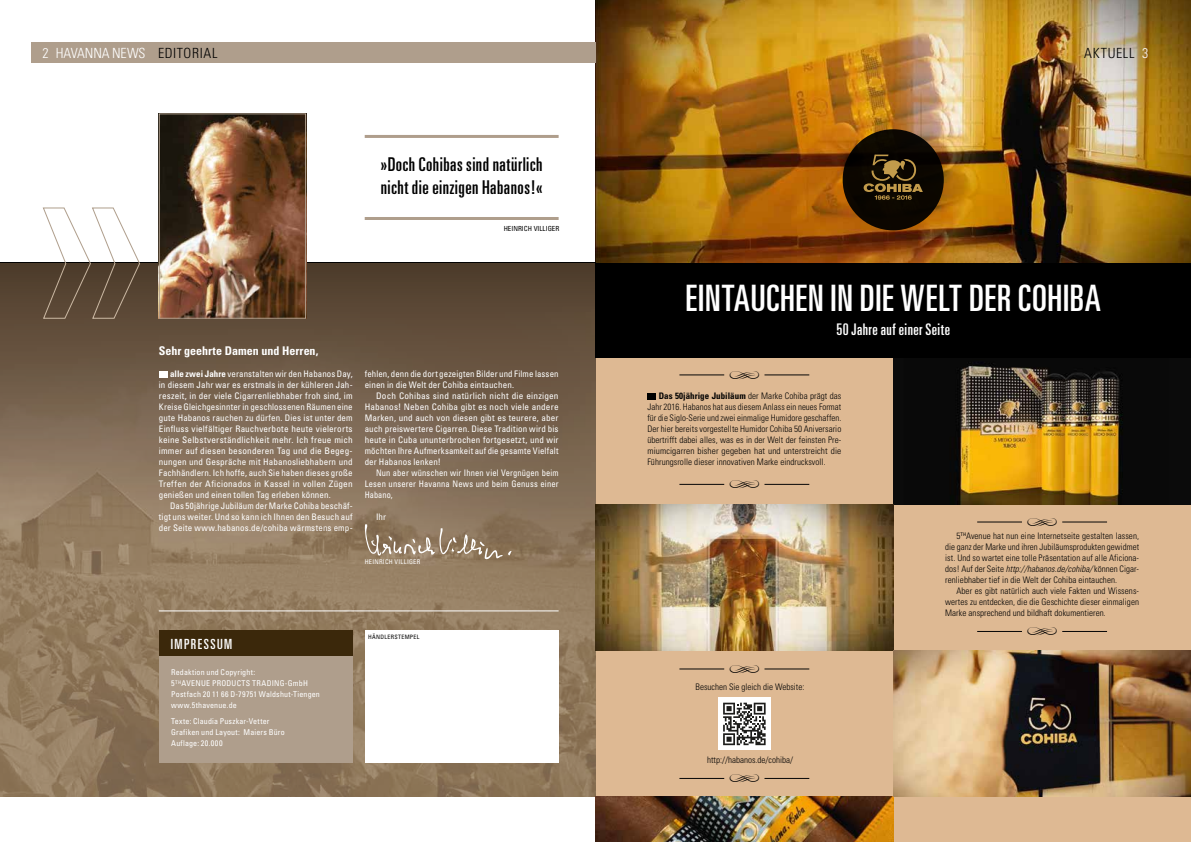
<style>
.page{position:relative;width:1191px;height:842px;background:#fff}
.page>*{position:absolute;margin:0;border:0;box-sizing:border-box;transform-origin:0 0}
.t1{font:ultra-condensed 36.4px "Univers";letter-spacing:.02em;color:#fff}
.t2{font:ultra-condensed 19px/22.8px "Univers";letter-spacing:.025em;color:#000}
.t3{font:ultra-condensed 16px "Univers";letter-spacing:.025em;color:#fff}
.t4{font:300 condensed 14px "Univers";letter-spacing:.015em;color:#fff}
.t5{font:ultra-condensed 14px "Univers";letter-spacing:.1em;color:#fff}
.t6{font:300 condensed 14px "Univers";letter-spacing:.05em;color:#000}
.t7{font:700 condensed 12px "Univers";color:#fff}
.t8{font:condensed 9px/11px "Univers";letter-spacing:.01em;color:#fff;text-align:justify}
.t9{font:300 condensed 9px/11px "Univers";letter-spacing:.005em;color:#000;text-align:justify}
.t10{font:condensed 9px/11px "Univers";letter-spacing:.01em;color:#fff;text-align:justify;scale:.94 1}
.t11{font:condensed 8px/11px "Univers";letter-spacing:.02em;color:#fff}
.t12{font:condensed 7px "Univers";color:#000}
.t13{font:condensed 6.5px "Univers";letter-spacing:.04em;color:#fff}
.t14{font:condensed 6px "Univers";letter-spacing:.05em;color:#000}
.s1{color:#000}
.s2{color:#fff}
.s3{font-weight:700}
.s4{font-style:italic}
</style>
<div class="page">
<div style="left:595px;top:346px;width:596px;height:496px;background:#deb993"></div>
<img style="left:595px;top:0;width:596px;height:263px">
<svg style="left:0;top:263px;width:595px;height:534px;background:#826c55"></svg>
<svg style="left:42px;top:207px;width:99px;height:113px"></svg>
<img style="left:161px;top:115px;width:143px;height:202px">
<div style="left:159px;top:113px;width:147px;height:206px;border:1px solid #af9e8c"></div>
<hr style="left:159px;top:610px;width:399px;height:1px;background:#fff">
<div style="left:365px;top:630px;width:193px;height:133px;background:#fff"></div>
<div style="left:159px;top:630px;width:194px;height:133px;background:#af9e8c"></div>
<div style="left:159px;top:630px;width:194px;height:26px;background:#3b280b"></div>
<hr style="left:365px;top:135px;width:193px;height:3px;background:#af9e8c">
<hr style="left:365px;top:217px;width:193px;height:3px;background:#af9e8c">
<div style="left:159px;top:371px;width:8px;height:6px;background:#fff"></div>
<svg style="left:365px;top:524px;width:146px;height:35px;background:#99846d"></svg>
<div style="left:31px;top:43px;width:564px;height:20px;background:#af9e8c"></div>
<div style="left:842px;top:129px;width:101px;height:101px;background:#0b0600;border-radius:50%"></div>
<svg style="left:863px;top:155px;width:60px;height:45px"></svg>
<img style="left:893px;top:358px;width:298px;height:146px">
<img style="left:595px;top:504px;width:298px;height:146px">
<img style="left:595px;top:797px;width:298px;height:45px">
<img style="left:893px;top:650px;width:298px;height:147px">
<div style="left:595px;top:263px;width:596px;height:95px;background:#000"></div>
<div style="left:647px;top:393px;width:9px;height:6px;background:#000"></div>
<hr style="left:679px;top:375px;width:45px;height:1px;background:#060606">
<hr style="left:764px;top:375px;width:45px;height:1px;background:#060606">
<hr style="left:977px;top:522px;width:45px;height:1px;background:#060606">
<hr style="left:1062px;top:522px;width:45px;height:1px;background:#060606">
<hr style="left:679px;top:669px;width:45px;height:1px;background:#060606">
<hr style="left:764px;top:669px;width:45px;height:1px;background:#060606">
<hr style="left:679px;top:484px;width:45px;height:1px;background:#060606">
<hr style="left:764px;top:484px;width:45px;height:1px;background:#060606">
<hr style="left:977px;top:631px;width:45px;height:1px;background:#060606">
<hr style="left:1062px;top:631px;width:45px;height:1px;background:#060606">
<hr style="left:679px;top:778px;width:45px;height:1px;background:#060606">
<hr style="left:764px;top:778px;width:45px;height:1px;background:#060606">
<div style="left:718px;top:698px;width:52px;height:52px;background:#fff"></div>
<svg style="left:723px;top:703px;width:42px;height:42px"></svg>
<h3 class="t4" style="left:43px;top:44px;width:176px">2 HAVANNA NEWS <span class="s1">EDITORIAL</span></h3>
<h3 class="t6" style="left:1084px;top:44px;width:66px">AKTUELL <span class="s2">3</span></h3>
<h2 class="t2" style="left:381px;top:153px;width:163px">»Doch Cohibas sind natürlich nicht die einzigen Habanos!«</h2>
<p class="t12" style="left:504px;top:224px;width:57px">HEINRICH VILLIGER</p>
<h3 class="t7" style="left:159px;top:344px;width:161px">Sehr geehrte Damen und Herren,</h3>
<p class="t8" style="left:159px;top:368px;width:195px;text-indent:11px"><span class="s3">alle zwei Jahre</span> veranstalten wir den Habanos Day, in diesem Jahr war es erstmals in der kühleren Jah&shy;reszeit, in der viele Cigarrenliebhaber froh sind, im Kreise Gleichgesinnter in geschlossenen Räumen eine gute Habanos rauchen zu dürfen. Dies ist unter dem Einfluss vielfältiger Rauchverbote heute vielerorts keine Selbstverständlichkeit mehr. Ich freue mich immer auf diesen besonderen Tag und die Begeg&shy;nungen und Gespräche mit Habanosliebhabern und Fachhändlern. Ich hoffe, auch Sie haben dieses große Treffen der Aficionados in Kassel in vollen Zügen genießen und einen tollen Tag erleben können.</p>
<p class="t8" style="left:159px;top:500px;width:195px;text-indent:11px">Das 50jährige Jubiläum der Marke Cohiba beschäf&shy;tigt uns weiter. Und so kann ich Ihnen den Besuch auf der Seite www.habanos.de/cohiba wärmstens emp-</p>
<p class="t8" style="left:365px;top:368px;width:195px">fehlen, denn die dort gezeigten Bilder und Filme lassen einen in die Welt der Cohiba eintauchen.</p>
<p class="t8" style="left:365px;top:390px;width:195px;text-indent:11px">Doch Cohibas sind natürlich nicht die einzigen Habanos! Neben Cohiba gibt es noch viele andere Marken, und auch von diesen gibt es teurere, aber auch preiswertere Cigarren. Diese Tradition wird bis heute in Cuba ununterbrochen fortgesetzt, und wir möchten Ihre Aufmerksamkeit auf die gesamte Vielfalt der Habanos lenken!</p>
<p class="t10" style="left:365px;top:467px;width:208px;text-indent:11px">Nun aber wünschen wir Ihnen viel Vergnügen beim Lesen unserer Havanna News und beim Genuss einer Habano,</p>
<p class="t8" style="left:376px;top:511px;width:12px">Ihr</p>
<p class="t13" style="left:365px;top:558px;width:57px">HEINRICH VILLIGER</p>
<h3 class="t5" style="left:171px;top:636px;width:63px">IMPRESSUM</h3>
<p class="t11" style="left:171px;top:666px;width:150px">Redaktion und Copyright:<br>5<sup>TH</sup>AVENUE PRODUCTS TRADING-GmbH<br>Postfach 20 11 66 D-79751 Waldshut-Tiengen www.5thavenue.de</p>
<p class="t11" style="left:171px;top:715px;width:115px">Texte: Claudia Puszkar-Vetter<br>Grafiken und Layout: Maiers Büro<br>Auflage: 20.000</p>
<p class="t14" style="left:368px;top:632px;width:53px">HÄNDLERSTEMPEL</p>
<h1 class="t1" style="left:685px;top:277px;width:417px">EINTAUCHEN IN DIE WELT DER COHIBA</h1>
<h3 class="t3" style="left:836px;top:320px;width:115px">50 Jahre auf einer Seite</h3>
<p class="t9" style="left:647px;top:390px;width:196px;text-indent:11px"><span class="s3">Das 50jährige Jubiläum</span> der Marke Cohiba prägt das Jahr 2016. Habanos hat aus diesem Anlass ein neues Format für die Siglo-Serie und zwei einmalige Humidore geschaffen.<br>Der hier bereits vorgestellte Humidor Cohiba 50 Aniversario übertrifft dabei alles, was es in der Welt der feinsten Pre&shy;miumcigarren bisher gegeben hat und unterstreicht die Führungsrolle dieser innovativen Marke eindrucksvoll.</p>
<p class="t9" style="left:695px;top:681px;width:110px">Besuchen Sie gleich die Website:</p>
<p class="t9" style="left:707px;top:754px;width:87px">http://habanos.de/cohiba/</p>
<p class="t9" style="left:945px;top:530px;width:196px;text-indent:11px">5<sup>TH</sup>Avenue hat nun eine Internetseite gestalten lassen, die ganz der Marke und ihren Jubiläumsprodukten gewidmet ist. Und so wartet eine tolle Präsentation auf alle Aficiona&shy;dos! Auf der Seite <span class="s4">http://habanos.de/cohiba/</span> können Cigar&shy;renliebhaber tief in die Welt der Cohiba eintauchen.</p>
<p class="t9" style="left:945px;top:585px;width:195px;text-indent:11px">Aber es gibt natürlich auch viele Fakten und Wissens&shy;wertes zu entdecken, die die Geschichte dieser einmaligen Marke ansprechend und bildhaft dokumentieren.</p>
</div>
